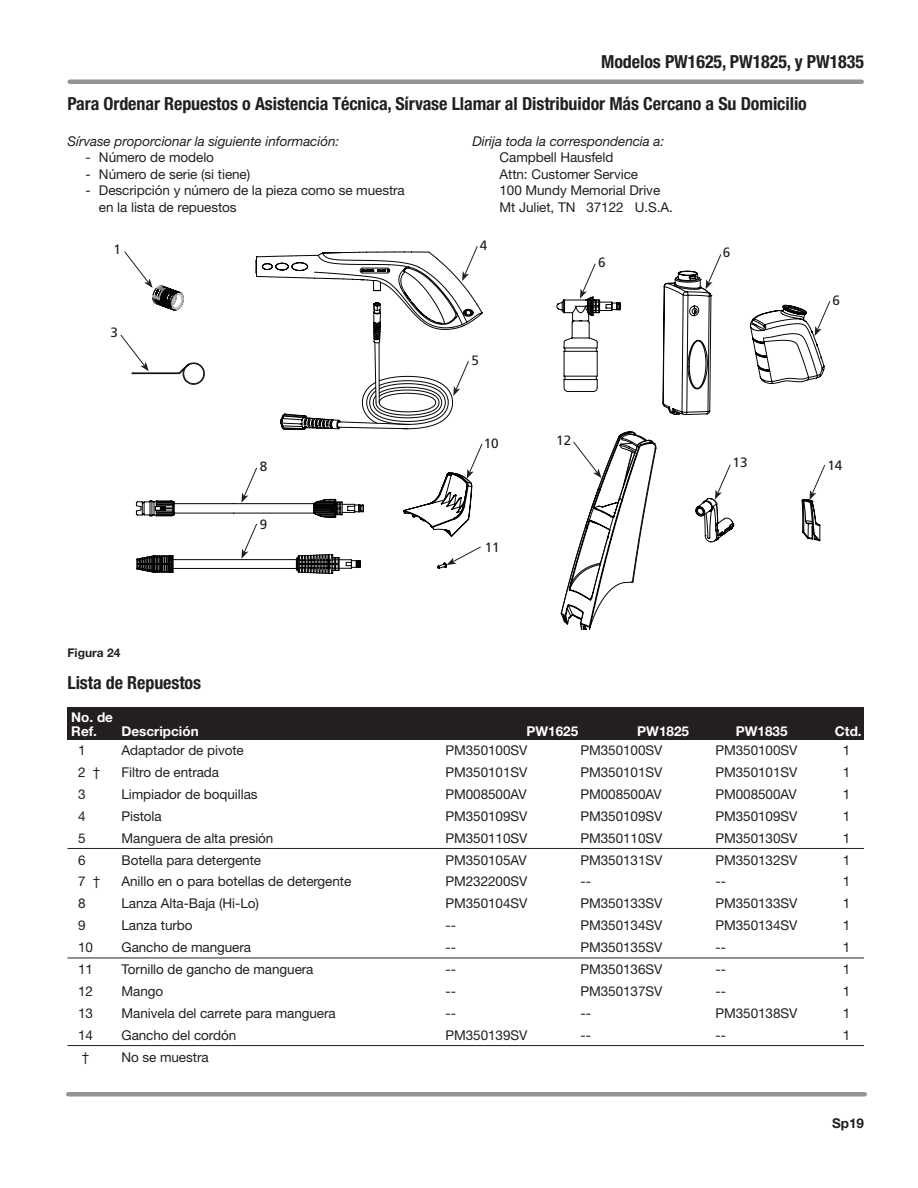
<style>
.page{position:relative;width:918px;height:1188px;background:#fff}
.page>*{position:absolute;margin:0;border:0;box-sizing:border-box;transform-origin:0 0}
.t1{font:700 condensed 18px "Helvetica Neue";letter-spacing:-.005em;color:#231f20}
.t2{font:13.5px "Helvetica Neue";letter-spacing:-.005em;color:#231f20}
.t3{font:italic 13.5px "Helvetica Neue";letter-spacing:-.005em;color:#231f20}
.t4{font:700 13.5px/13.5px "Helvetica Neue";color:#fff}
.t5{font:13.5px "Frutiger";letter-spacing:-.005em;color:#231f20}
.t6{font:700 13.5px "Helvetica Neue";color:#231f20}
.t7{font:700 12px "Helvetica Neue";color:#231f20}
</style>
<div class="page">
<hr style="left:70px;top:80px;width:792px;height:4px;background:#939598">
<div style="left:68px;top:1092px;width:797px;height:5px;background:#939598"></div>
<div style="left:68px;top:707px;width:796px;height:33px;background:#231f20"></div>
<svg style="left:556px;top:295px;width:265px;height:247px"></svg>
<svg style="left:561px;top:271px;width:151px;height:160px"></svg>
<svg style="left:580px;top:263px;width:41px;height:125px"></svg>
<svg style="left:706px;top:254px;width:16px;height:35px"></svg>
<svg style="left:815px;top:300px;width:16px;height:36px"></svg>
<svg style="left:120px;top:246px;width:363px;height:328px"></svg>
<svg style="left:561px;top:431px;width:173px;height:198px"></svg>
<svg style="left:809px;top:464px;width:16px;height:36px"></svg>
<hr style="left:68px;top:848px;width:796px;height:1px;background:#231f20">
<hr style="left:68px;top:958px;width:796px;height:1px;background:#231f20">
<hr style="left:68px;top:1045px;width:796px;height:1px;background:#231f20">
<h1 class="t1" style="left:601px;top:51px;width:264px">Modelos PW1625, PW1825, y PW1835</h1>
<h1 class="t1" style="left:68px;top:93px;width:741px">Para Ordenar Repuestos o Asistencia Técnica, Sírvase Llamar al Distribuidor Más Cercano a Su Domicilio</h1>
<p class="t3" style="left:68px;top:133px;width:273px">Sírvase proporcionar la siguiente información:</p>
<p class="t3" style="left:472px;top:133px;width:193px">Dirija toda la correspondencia a:</p>
<p class="t2" style="left:86px;top:149px;width:130px">- Número de modelo</p>
<p class="t2" style="left:500px;top:149px;width:115px">Campbell Hausfeld</p>
<p class="t2" style="left:86px;top:166px;width:166px">- Número de serie (si tiene)</p>
<p class="t2" style="left:500px;top:166px;width:140px">Attn: Customer Service</p>
<p class="t2" style="left:86px;top:182px;width:321px">- Descripción y número de la pieza como se muestra</p>
<p class="t2" style="left:500px;top:182px;width:162px">100 Mundy Memorial Drive</p>
<p class="t2" style="left:99px;top:199px;width:139px">en la lista de repuestos</p>
<p class="t2" style="left:500px;top:199px;width:175px">Mt Juliet, TN 37122 U.S.A.</p>
<p class="t5" style="left:114px;top:242px;width:9px">1</p>
<p class="t5" style="left:110px;top:324px;width:9px">3</p>
<p class="t5" style="left:260px;top:458px;width:9px">8</p>
<p class="t5" style="left:260px;top:517px;width:9px">9</p>
<p class="t5" style="left:480px;top:238px;width:9px">4</p>
<p class="t5" style="left:471px;top:352px;width:9px">5</p>
<p class="t5" style="left:484px;top:435px;width:16px">10</p>
<p class="t5" style="left:485px;top:539px;width:16px">11</p>
<p class="t5" style="left:598px;top:254px;width:9px">6</p>
<p class="t5" style="left:556px;top:433px;width:16px">12</p>
<p class="t5" style="left:723px;top:245px;width:9px">6</p>
<p class="t5" style="left:832px;top:292px;width:9px">6</p>
<p class="t5" style="left:733px;top:455px;width:16px">13</p>
<p class="t5" style="left:827px;top:457px;width:16px">14</p>
<p class="t7" style="left:68px;top:646px;width:54px">Figura 24</p>
<h1 class="t1" style="left:68px;top:672px;width:135px">Lista de Repuestos</h1>
<p class="t4" style="left:68px;top:711px;width:48px">No. de<br>Ref. D</p>
<p class="t4" style="left:132px;top:724px;width:69px">escripción</p>
<p class="t4" style="left:526px;top:724px;width:53px">PW1625</p>
<p class="t4" style="left:637px;top:724px;width:53px">PW1825</p>
<p class="t4" style="left:736px;top:724px;width:53px">PW1835</p>
<p class="t4" style="left:835px;top:724px;width:28px">Ctd.</p>
<p class="t2" style="left:78px;top:742px;width:9px">1</p>
<p class="t2" style="left:122px;top:742px;width:124px">Adaptador de pivote</p>
<p class="t2" style="left:446px;top:742px;width:83px">PM350100SV</p>
<p class="t2" style="left:580px;top:742px;width:83px">PM350100SV</p>
<p class="t2" style="left:716px;top:742px;width:83px">PM350100SV</p>
<p class="t2" style="left:843px;top:742px;width:9px">1</p>
<p class="t2" style="left:78px;top:764px;width:24px">2 †</p>
<p class="t2" style="left:122px;top:764px;width:99px">Filtro de entrada</p>
<p class="t2" style="left:446px;top:764px;width:83px">PM350101SV</p>
<p class="t2" style="left:580px;top:764px;width:83px">PM350101SV</p>
<p class="t2" style="left:716px;top:764px;width:83px">PM350101SV</p>
<p class="t2" style="left:843px;top:764px;width:9px">1</p>
<p class="t2" style="left:78px;top:786px;width:9px">3</p>
<p class="t2" style="left:122px;top:786px;width:138px">Limpiador de boquillas</p>
<p class="t2" style="left:446px;top:786px;width:83px">PM008500AV</p>
<p class="t2" style="left:580px;top:786px;width:83px">PM008500AV</p>
<p class="t2" style="left:716px;top:786px;width:83px">PM008500AV</p>
<p class="t2" style="left:843px;top:786px;width:9px">1</p>
<p class="t2" style="left:78px;top:808px;width:9px">4</p>
<p class="t2" style="left:122px;top:808px;width:42px">Pistola</p>
<p class="t2" style="left:446px;top:808px;width:83px">PM350109SV</p>
<p class="t2" style="left:580px;top:808px;width:83px">PM350109SV</p>
<p class="t2" style="left:716px;top:808px;width:83px">PM350109SV</p>
<p class="t2" style="left:843px;top:808px;width:9px">1</p>
<p class="t2" style="left:78px;top:830px;width:9px">5</p>
<p class="t2" style="left:122px;top:830px;width:153px">Manguera de alta presión</p>
<p class="t2" style="left:446px;top:830px;width:83px">PM350110SV</p>
<p class="t2" style="left:580px;top:830px;width:83px">PM350110SV</p>
<p class="t2" style="left:716px;top:830px;width:83px">PM350130SV</p>
<p class="t2" style="left:843px;top:830px;width:9px">1</p>
<p class="t2" style="left:78px;top:852px;width:9px">6</p>
<p class="t2" style="left:122px;top:852px;width:141px">Botella para detergente</p>
<p class="t2" style="left:446px;top:852px;width:83px">PM350105AV</p>
<p class="t2" style="left:580px;top:852px;width:83px">PM350131SV</p>
<p class="t2" style="left:716px;top:852px;width:83px">PM350132SV</p>
<p class="t2" style="left:843px;top:852px;width:9px">1</p>
<p class="t2" style="left:78px;top:874px;width:24px">7 †</p>
<p class="t2" style="left:122px;top:874px;width:231px">Anillo en o para botellas de detergente</p>
<p class="t2" style="left:446px;top:874px;width:83px">PM232200SV</p>
<p class="t2" style="left:580px;top:874px;width:12px">--</p>
<p class="t2" style="left:716px;top:874px;width:12px">--</p>
<p class="t2" style="left:843px;top:874px;width:9px">1</p>
<p class="t2" style="left:78px;top:896px;width:9px">8</p>
<p class="t2" style="left:122px;top:896px;width:139px">Lanza Alta-Baja (Hi-Lo)</p>
<p class="t2" style="left:446px;top:896px;width:83px">PM350104SV</p>
<p class="t2" style="left:580px;top:896px;width:83px">PM350133SV</p>
<p class="t2" style="left:716px;top:896px;width:83px">PM350133SV</p>
<p class="t2" style="left:843px;top:896px;width:9px">1</p>
<p class="t2" style="left:78px;top:917px;width:9px">9</p>
<p class="t2" style="left:122px;top:917px;width:73px">Lanza turbo</p>
<p class="t2" style="left:446px;top:917px;width:12px">--</p>
<p class="t2" style="left:580px;top:917px;width:83px">PM350134SV</p>
<p class="t2" style="left:716px;top:917px;width:83px">PM350134SV</p>
<p class="t2" style="left:843px;top:917px;width:9px">1</p>
<p class="t2" style="left:78px;top:939px;width:16px">10</p>
<p class="t2" style="left:122px;top:939px;width:131px">Gancho de manguera</p>
<p class="t2" style="left:446px;top:939px;width:12px">--</p>
<p class="t2" style="left:580px;top:939px;width:83px">PM350135SV</p>
<p class="t2" style="left:716px;top:939px;width:12px">--</p>
<p class="t2" style="left:843px;top:939px;width:9px">1</p>
<p class="t2" style="left:78px;top:961px;width:16px">11</p>
<p class="t2" style="left:122px;top:961px;width:194px">Tornillo de gancho de manguera</p>
<p class="t2" style="left:446px;top:961px;width:12px">--</p>
<p class="t2" style="left:580px;top:961px;width:83px">PM350136SV</p>
<p class="t2" style="left:716px;top:961px;width:12px">--</p>
<p class="t2" style="left:843px;top:961px;width:9px">1</p>
<p class="t2" style="left:78px;top:983px;width:16px">12</p>
<p class="t2" style="left:122px;top:983px;width:43px">Mango</p>
<p class="t2" style="left:446px;top:983px;width:12px">--</p>
<p class="t2" style="left:580px;top:983px;width:83px">PM350137SV</p>
<p class="t2" style="left:716px;top:983px;width:12px">--</p>
<p class="t2" style="left:843px;top:983px;width:9px">1</p>
<p class="t2" style="left:78px;top:1005px;width:16px">13</p>
<p class="t2" style="left:122px;top:1005px;width:216px">Manivela del carrete para manguera</p>
<p class="t2" style="left:446px;top:1005px;width:12px">--</p>
<p class="t2" style="left:580px;top:1005px;width:12px">--</p>
<p class="t2" style="left:716px;top:1005px;width:83px">PM350138SV</p>
<p class="t2" style="left:843px;top:1005px;width:9px">1</p>
<p class="t2" style="left:78px;top:1027px;width:16px">14</p>
<p class="t2" style="left:122px;top:1027px;width:116px">Gancho del cordón</p>
<p class="t2" style="left:446px;top:1027px;width:83px">PM350139SV</p>
<p class="t2" style="left:580px;top:1027px;width:12px">--</p>
<p class="t2" style="left:716px;top:1027px;width:12px">--</p>
<p class="t2" style="left:843px;top:1027px;width:9px">1</p>
<p class="t2" style="left:82px;top:1049px;width:9px">†</p>
<p class="t2" style="left:122px;top:1049px;width:89px">No se muestra</p>
<p class="t6" style="left:832px;top:1115px;width:33px">Sp19</p>
</div>
